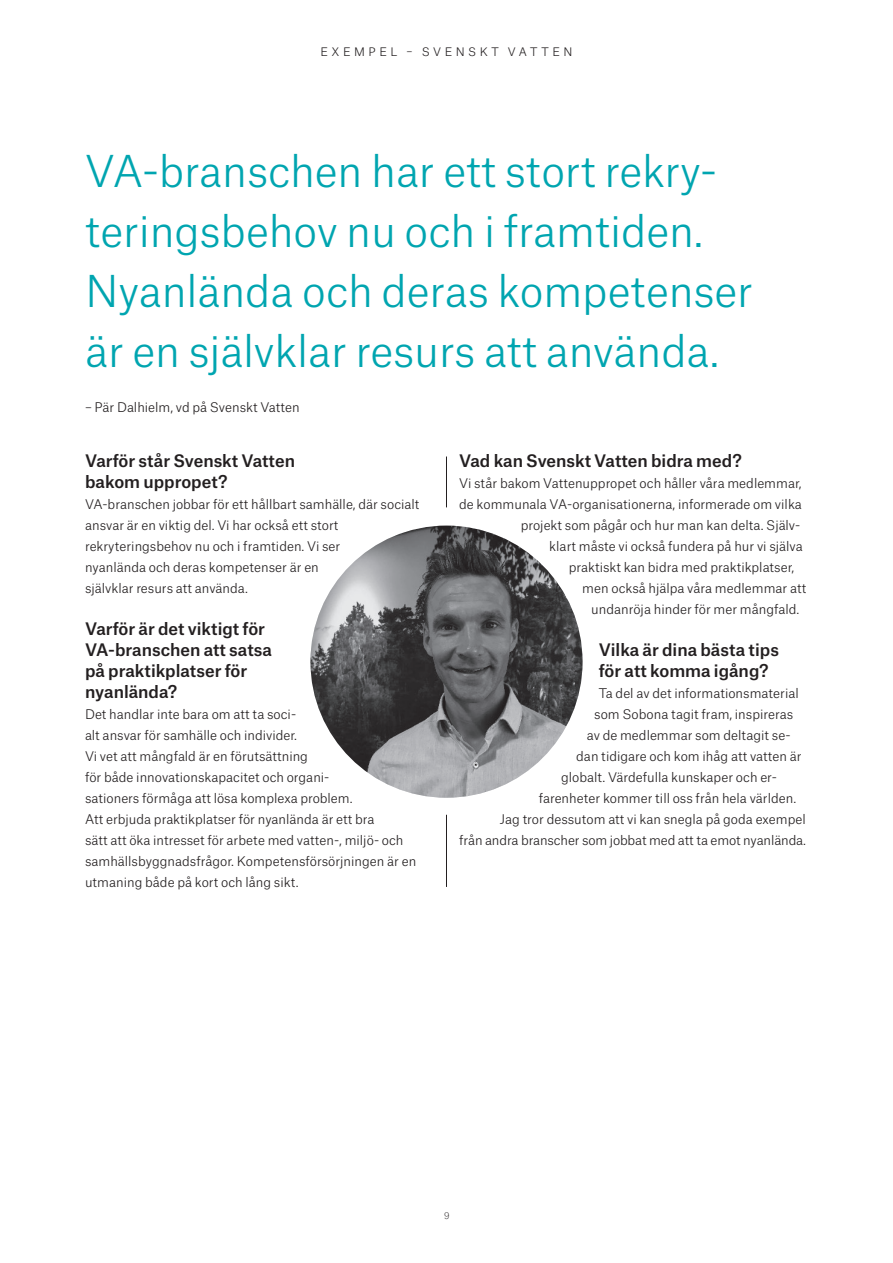
<style>
.page{position:relative;width:893px;height:1263px;background:#fff}
.page>*{position:absolute;margin:0;border:0;box-sizing:border-box;transform-origin:0 0}
.t1{font:300 42px/60px "Atlas Grotesk";letter-spacing:-.005em;color:#00a5b0}
.t2{font:500 16.5px/21px "Atlas Grotesk";color:#231f20}
.t3{font:300 12.75px/21px "Atlas Grotesk";color:#231f20}
.t4{font:300 11.25px "Atlas Grotesk";letter-spacing:.31em;color:#231f20}
.t5{font:100 9px "Atlas Grotesk";color:#231f20}
</style>
<div class="page">
<img style="left:310px;top:526px;width:273px;height:272px;border-radius:136px">
<hr style="left:446px;top:456px;width:1px;height:51px;background:#231f20">
<hr style="left:446px;top:815px;width:1px;height:72px;background:#231f20">
<p class="t4" style="left:320px;top:43px;width:253px">EXEMPEL – SVENSKT VATTEN</p>
<p class="t1" style="left:85px;top:137px;width:670px">VA-branschen har ett stort rekry&shy;teringsbehov nu och i framtiden.<br>Nyanlända och deras kompetenser är en självklar resurs att använda.</p>
<p class="t3" style="left:85px;top:395px;width:216px">– Pär Dalhielm, vd på Svenskt Vatten</p>
<p class="t2" style="left:85px;top:448px;width:211px">Varför står Svenskt Vatten bakom uppropet?</p>
<p class="t3" style="left:85px;top:492px;width:336px">VA-branschen jobbar för ett hållbart samhälle, där socialt ansvar är en viktig del. Vi har också ett stort rekryteringsbehov nu och i framtiden. Vi ser<br>nyanlända och deras kompetenser är en<br>självklar resurs att använda.</p>
<p class="t2" style="left:85px;top:616px;width:188px">Varför är det viktigt för<br>VA-branschen att satsa på praktikplatser för nyanlända?</p>
<p class="t3" style="left:85px;top:702px;width:333px">Det handlar inte bara om att ta soci-<br>alt ansvar för samhälle och individer.<br>Vi vet att mångfald är en förutsättning<br>för både innovationskapacitet och organi-<br>sationers förmåga att lösa komplexa problem.<br>Att erbjuda praktikplatser för nyanlända är ett bra<br>sätt att öka intresset för arbete med vatten-, miljö- och samhällsbyggnadsfrågor. Kompetensförsörjningen är en utmaning både på kort och lång sikt.</p>
<p class="t2" style="left:459px;top:448px;width:284px">Vad kan Svenskt Vatten bidra med?</p>
<p class="t3" style="left:459px;top:471px;width:344px">Vi står bakom Vattenuppropet och håller våra medlemmar,</p>
<p class="t3" style="left:459px;top:492px;width:344px">de kommunala VA-organisationerna, informerade om vilka</p>
<p class="t3" style="left:521px;top:513px;width:281px">projekt som pågår och hur man kan delta. Själv-</p>
<p class="t3" style="left:549px;top:534px;width:255px">klart måste vi också fundera på hur vi själva</p>
<p class="t3" style="left:569px;top:555px;width:227px">praktiskt kan bidra med praktikplatser,</p>
<p class="t3" style="left:582px;top:576px;width:226px">men också hjälpa våra medlemmar att</p>
<p class="t3" style="left:591px;top:597px;width:208px">undanröja hinder för mer mångfald.</p>
<p class="t2" style="left:599px;top:637px;width:182px">Vilka är dina bästa tips för att komma igång?</p>
<p class="t3" style="left:599px;top:681px;width:201px">Ta del av det informationsmaterial</p>
<p class="t3" style="left:594px;top:702px;width:200px">som Sobona tagit fram, inspireras</p>
<p class="t3" style="left:587px;top:723px;width:205px">av de medlemmar som deltagit se-</p>
<p class="t3" style="left:576px;top:744px;width:227px">dan tidigare och kom ihåg att vatten är</p>
<p class="t3" style="left:561px;top:765px;width:217px">globalt. Värdefulla kunskaper och er-</p>
<p class="t3" style="left:539px;top:786px;width:257px">farenheter kommer till oss från hela världen.</p>
<p class="t3" style="left:500px;top:807px;width:308px">Jag tror dessutom att vi kan snegla på goda exempel</p>
<p class="t3" style="left:459px;top:828px;width:347px">från andra branscher som jobbat med att ta emot nyanlända.</p>
<p class="t5" style="left:444px;top:1208px;width:7px">9</p>
</div>
